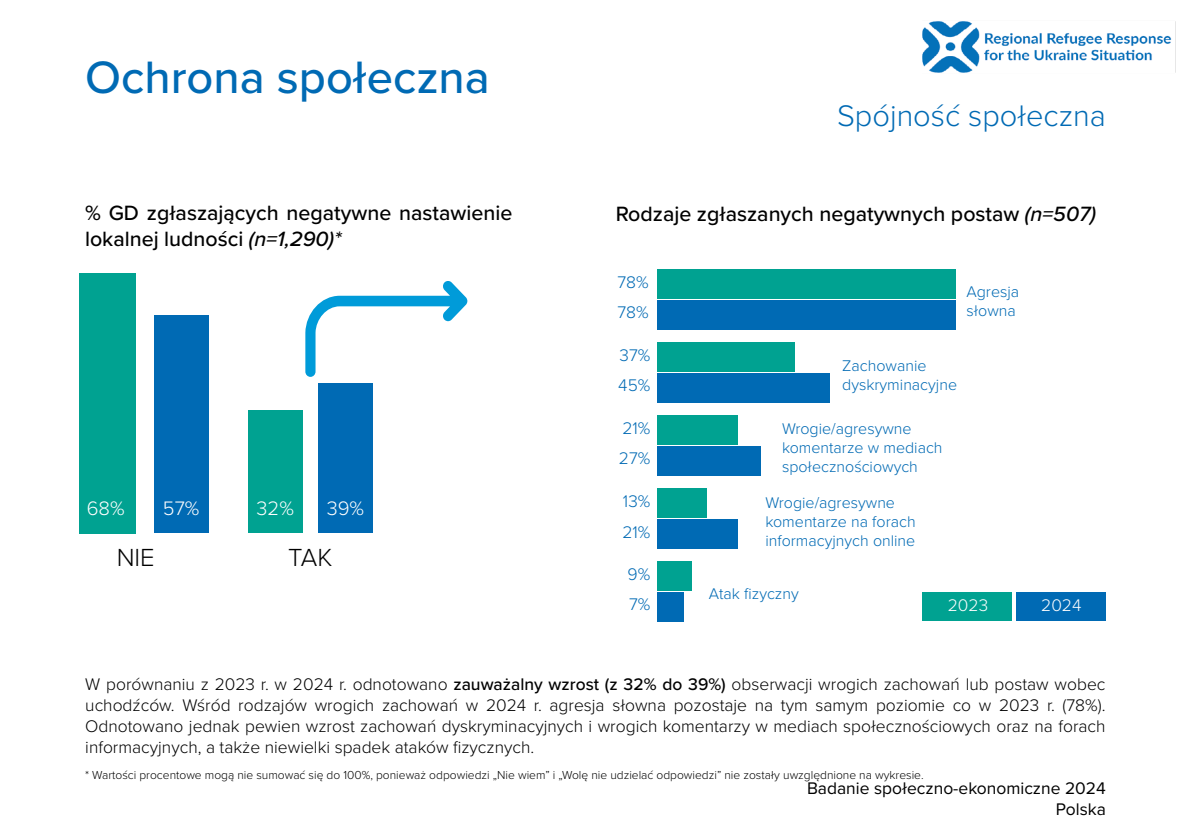
<style>
.page{position:relative;width:1191px;height:840px;background:#fff}
.page>*{position:absolute;margin:0;border:0;box-sizing:border-box;transform-origin:0 0}
.t1{font:500 47px "Proxima Nova";color:#006ab4}
.t2{font:300 30.8px "Proxima Nova";color:#006ab4}
.t3{font:300 25.6px "Proxima Nova";color:#000}
.t4{font:500 21.4px/25.6px "Proxima Nova";color:#000}
.t5{font:300 20.2px "Proxima Nova";color:#fff}
.t6{font:300 17.4px/20.8px "Proxima Nova";color:#000;text-align:justify}
.t7{font:17.4px/20.8px "Proxima Nova";color:#000;text-align:right}
.t8{font:300 17.4px/30.2px "Proxima Nova";color:#006ab4}
.t9{font:300 17.4px "Proxima Nova";color:#fff}
.t10{font:300 16px/19.2px "Proxima Nova";color:#006ab4}
.t11{font:300 12px "Proxima Nova";color:#000}
.s1{font-style:italic}
.s2{font-weight:500}
</style>
<div class="page">
<div style="left:79px;top:273px;width:57px;height:259px;background:#00a291"></div>
<div style="left:248px;top:410px;width:54px;height:122px;background:#00a291"></div>
<div style="left:154px;top:315px;width:54px;height:217px;background:#006ab4"></div>
<div style="left:318px;top:383px;width:55px;height:149px;background:#006ab4"></div>
<div style="left:657px;top:270px;width:298px;height:29px;background:#00a291"></div>
<div style="left:657px;top:300px;width:298px;height:29px;background:#006ab4"></div>
<div style="left:657px;top:342px;width:138px;height:30px;background:#00a291"></div>
<div style="left:657px;top:373px;width:172px;height:29px;background:#006ab4"></div>
<div style="left:657px;top:415px;width:80px;height:29px;background:#00a291"></div>
<div style="left:657px;top:446px;width:103px;height:29px;background:#006ab4"></div>
<div style="left:657px;top:488px;width:50px;height:29px;background:#00a291"></div>
<div style="left:657px;top:519px;width:80px;height:29px;background:#006ab4"></div>
<div style="left:657px;top:561px;width:34px;height:29px;background:#00a291"></div>
<div style="left:657px;top:591px;width:27px;height:30px;background:#006ab4"></div>
<div style="left:1016px;top:591px;width:89px;height:29px;background:#006ab4"></div>
<div style="left:922px;top:591px;width:90px;height:29px;background:#00a291"></div>
<svg style="left:305px;top:281px;width:162px;height:95px"></svg>
<img style="left:922px;top:21px;width:254px;height:52px">
<h1 class="t1" style="left:85px;top:43px;width:406px">Ochrona społeczna</h1>
<p class="t4" style="left:85px;top:199px;width:429px">% GD zgłaszających negatywne nastawienie lokalnej ludności <span class="s1">(n=1,290)*</span></p>
<p class="t5" style="left:163px;top:492px;width:38px">57%</p>
<p class="t5" style="left:327px;top:492px;width:39px">39%</p>
<p class="t5" style="left:87px;top:492px;width:39px">68%</p>
<p class="t5" style="left:257px;top:492px;width:39px">32%</p>
<h3 class="t3" style="left:117px;top:538px;width:40px">NIE</h3>
<h3 class="t3" style="left:288px;top:538px;width:46px">TAK</h3>
<h2 class="t2" style="left:837px;top:92px;width:270px">Spójność społeczna</h2>
<p class="t4" style="left:616px;top:200px;width:482px">Rodzaje zgłaszanych negatywnych postaw <span class="s1">(n=507)</span></p>
<p class="t8" style="left:617px;top:266px;width:33px">78%<br>78%</p>
<p class="t8" style="left:618px;top:339px;width:34px">37%<br>45%</p>
<p class="t8" style="left:619px;top:412px;width:33px">21%<br>27%</p>
<p class="t8" style="left:622px;top:485px;width:30px">13%<br>21%</p>
<p class="t8" style="left:627px;top:557px;width:24px">9%<br>7%</p>
<p class="t10" style="left:966px;top:281px;width:54px">Agresja słowna</p>
<p class="t10" style="left:842px;top:354px;width:116px">Zachowanie dyskryminacyjne</p>
<p class="t10" style="left:782px;top:418px;width:162px">Wrogie/agresywne komentarze w mediach społecznościowych</p>
<p class="t10" style="left:765px;top:491px;width:152px">Wrogie/agresywne komentarze na forach informacyjnych online</p>
<p class="t10" style="left:709px;top:583px;width:91px">Atak fizyczny</p>
<p class="t9" style="left:947px;top:591px;width:42px">2023</p>
<p class="t9" style="left:1041px;top:591px;width:42px">2024</p>
<p class="t6" style="left:85px;top:673px;width:1021px">W porównaniu z 2023 r. w 2024 r. odnotowano <span class="s2">zauważalny wzrost (z 32% do 39%)</span> obserwacji wrogich zachowań lub postaw wobec uchodźców. Wśród rodzajów wrogich zachowań w 2024 r. agresja słowna pozostaje na tym samym poziomie co w 2023 r. (78%).<br>Odnotowano jednak pewien wzrost zachowań dyskryminacyjnych i wrogich komentarzy w mediach społecznościowych oraz na forach informacyjnych, a także niewielki spadek ataków fizycznych.</p>
<p class="t11" style="left:85px;top:765px;width:840px">* Wartości procentowe mogą nie sumować się do 100%, ponieważ odpowiedzi „Nie wiem” i „Wolę nie udzielać odpowiedzi” nie zostały uwzględnione na wykresie.</p>
<p class="t7" style="left:807px;top:776px;width:300px">Badanie społeczno-ekonomiczne 2024<br>Polska</p>
</div>
